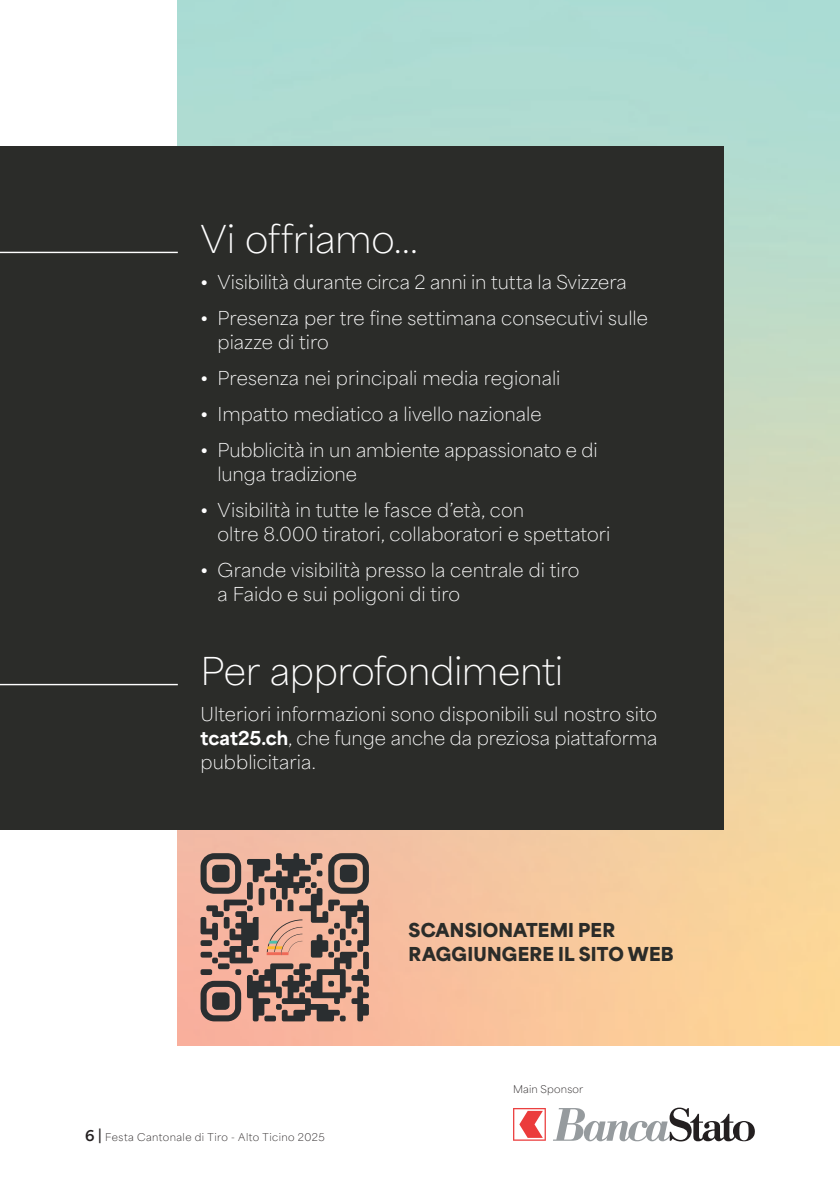
<style>
.page{position:relative;width:840px;height:1191px;background:#fff}
.page>*{position:absolute;margin:0;border:0;box-sizing:border-box;transform-origin:0 0}
.t1{font:100 36px "Area Normal";letter-spacing:-.01em;color:#fff}
.t2{font:100 18px/24px "Area Normal";color:#fff}
.t3{font:900 18px/24px "Area Normal";letter-spacing:.01em;color:#2b2c29}
.t4{font:100 10px "Area Normal";letter-spacing:.04em;color:#231f20}
.t5{font:100 10px "Area Normal";letter-spacing:.02em;color:#231f20}
.s1{font-weight:700}
.s2{font-weight:800}
.s3{font-weight:700;font-size:14px}
.s4{font-family:"Roboto";font-weight:900;font-size:17.4px}
</style>
<div class="page">
<img style="left:178px;top:0;width:661px;height:1045px">
<div style="left:0;top:146px;width:723px;height:683px;background:#2b2c29"></div>
<svg style="left:553px;top:1107px;width:201px;height:34px"></svg>
<svg style="left:513px;top:1108px;width:32px;height:32px"></svg>
<hr style="left:0;top:252px;width:178px;height:1px;background:#fff">
<hr style="left:0;top:684px;width:178px;height:1px;background:#fff">
<svg style="left:200px;top:853px;width:169px;height:168px;background:#9a796d"></svg>
<h1 class="t1" style="left:200px;top:208px;width:219px">Vi offriamo…</h1>
<p class="t2" style="left:200px;top:268px;width:427px"><span class="s1">•</span> Visibilità durante circa 2 anni in tutta la Svizzera</p>
<p class="t2" style="left:217px;top:304px;width:432px;text-indent:-17px"><span class="s1">•</span> Presenza per tre fine settimana consecutivi sulle piazze di tiro</p>
<p class="t2" style="left:200px;top:364px;width:361px"><span class="s1">•</span> Presenza nei principali media regionali</p>
<p class="t2" style="left:200px;top:400px;width:342px"><span class="s1">•</span> Impatto mediatico a livello nazionale</p>
<p class="t2" style="left:217px;top:436px;width:381px;text-indent:-17px"><span class="s1">•</span> Pubblicità in un ambiente appassionato e di lunga tradizione</p>
<p class="t2" style="left:217px;top:496px;width:394px;text-indent:-17px"><span class="s1">•</span> Visibilità in tutte le fasce d’età, con<br>oltre 8.000 tiratori, collaboratori e spettatori</p>
<p class="t2" style="left:217px;top:556px;width:363px;text-indent:-17px"><span class="s1">•</span> Grande visibilità presso la centrale di tiro a Faido e sui poligoni di tiro</p>
<h1 class="t1" style="left:200px;top:640px;width:364px">Per approfondimenti</h1>
<p class="t2" style="left:200px;top:700px;width:458px;text-align:justify">Ulteriori informazioni sono disponibili sul nostro sito <span class="s2">tcat25.ch</span>, che funge anche da preziosa piattaforma pubblicitaria.</p>
<p class="t3" style="left:408px;top:916px;width:266px">SCANSIONATEMI PER<br>RAGGIUNGERE IL SITO WEB</p>
<p class="t4" style="left:85px;top:1128px;width:241px"><span class="s3">6</span> <span class="s4">|</span> Festa Cantonale di Tiro - Alto Ticino 2025</p>
<p class="t5" style="left:512px;top:1080px;width:72px">Main Sponsor</p>
</div>
